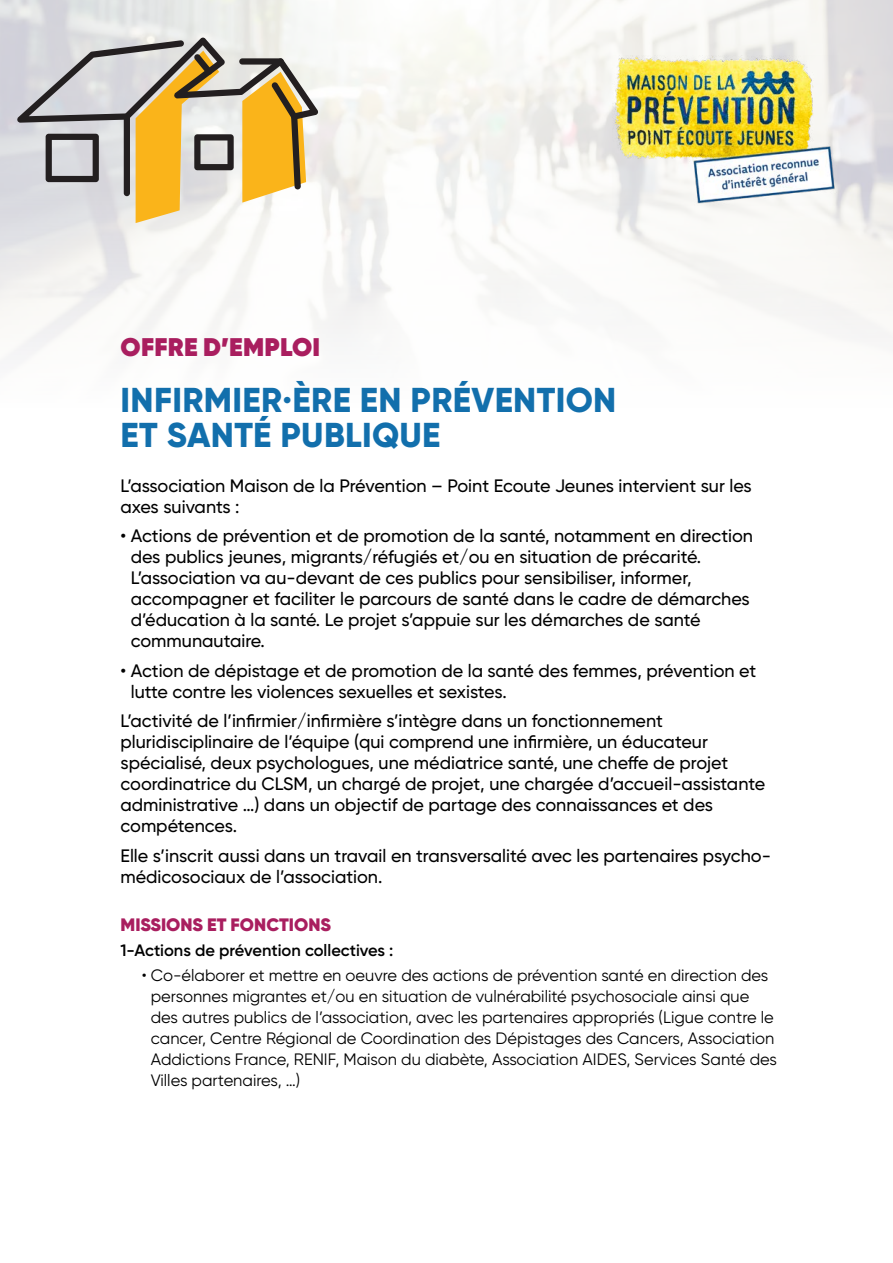
<style>
.page{position:relative;width:893px;height:1263px;background:#fff}
.page>*{position:absolute;margin:0;border:0;box-sizing:border-box;transform-origin:0 0}
.t1{font:800 34.5px/34.5px "Gilroy";letter-spacing:.01em;color:#126fac}
.t2{font:800 25.5px "Gilroy";letter-spacing:.01em;color:#a91e5f}
.t3{font:500 18px/21px "Gilroy";color:#000}
.t4{font:900 18px "Gilroy";color:#a91e5f}
.t5{font:16.5px/21px "Gilroy";color:#000}
.t6{font:600 16.5px "Gilroy";color:#000}
</style>
<div class="page">
<svg style="left:17px;top:38px;width:301px;height:151px;background:#c9c9cb"></svg>
<div style="left:124px;top:113px;width:6px;height:83px;background:#231f20;border-radius:3px"></div>
<svg style="left:242px;top:72px;width:64px;height:131px;background:#dbaa40"></svg>
<svg style="left:46px;top:134px;width:53px;height:48px;background:#8c8b8e"></svg>
<svg style="left:136px;top:51px;width:98px;height:172px;background:#d3ba83"></svg>
<div style="left:239px;top:58px;width:45px;height:7px;background:#231f20;border-radius:3px"></div>
<img style="left:612px;top:55px;width:227px;height:150px">
<p class="t2" style="left:121px;top:331px;width:201px">OFFRE D’EMPLOI</p>
<p class="t1" style="left:121px;top:383px;width:497px">INFIRMIER·ÈRE EN PRÉVENTION<br>ET SANTÉ PUBLIQUE</p>
<p class="t3" style="left:120px;top:475px;width:633px">L’association Maison de la Prévention – Point Ecoute Jeunes intervient sur les axes suivants :</p>
<p class="t3" style="left:131px;top:525px;width:624px;text-indent:-10px">• Actions de prévention et de promotion de la santé, notamment en direction des publics jeunes, migrants/réfugiés et/ou en situation de précarité.<br>L’association va au-devant de ces publics pour sensibiliser, informer, accompagner et faciliter le parcours de santé dans le cadre de démarches d’éducation à la santé. Le projet s’appuie sur les démarches de santé communautaire.</p>
<p class="t3" style="left:131px;top:660px;width:627px;text-indent:-10px">• Action de dépistage et de promotion de la santé des femmes, prévention et lutte contre les violences sexuelles et sexistes.</p>
<p class="t3" style="left:120px;top:710px;width:646px">L’activité de l’infirmier/infirmière s’intègre dans un fonctionnement pluridisciplinaire de l’équipe (qui comprend une infirmière, un éducateur spécialisé, deux psychologues, une médiatrice santé, une cheffe de projet coordinatrice du CLSM, un chargé de projet, une chargée d’accueil-assistante administrative …) dans un objectif de partage des connaissances et des compétences.</p>
<p class="t3" style="left:120px;top:845px;width:652px">Elle s’inscrit aussi dans un travail en transversalité avec les partenaires psycho&shy;médicosociaux de l’association.</p>
<p class="t4" style="left:120px;top:913px;width:212px">MISSIONS ET FONCTIONS</p>
<p class="t6" style="left:120px;top:940px;width:274px">1-Actions de prévention collectives :</p>
<p class="t5" style="left:151px;top:965px;width:628px;text-indent:-9px">• Co-élaborer et mettre en oeuvre des actions de prévention santé en direction des personnes migrantes et/ou en situation de vulnérabilité psychosociale ainsi que des autres publics de l’association, avec les partenaires appropriés (Ligue contre le cancer, Centre Régional de Coordination des Dépistages des Cancers, Association Addictions France, RENIF, Maison du diabète, Association AIDES, Services Santé des Villes partenaires, …)</p>
</div>
